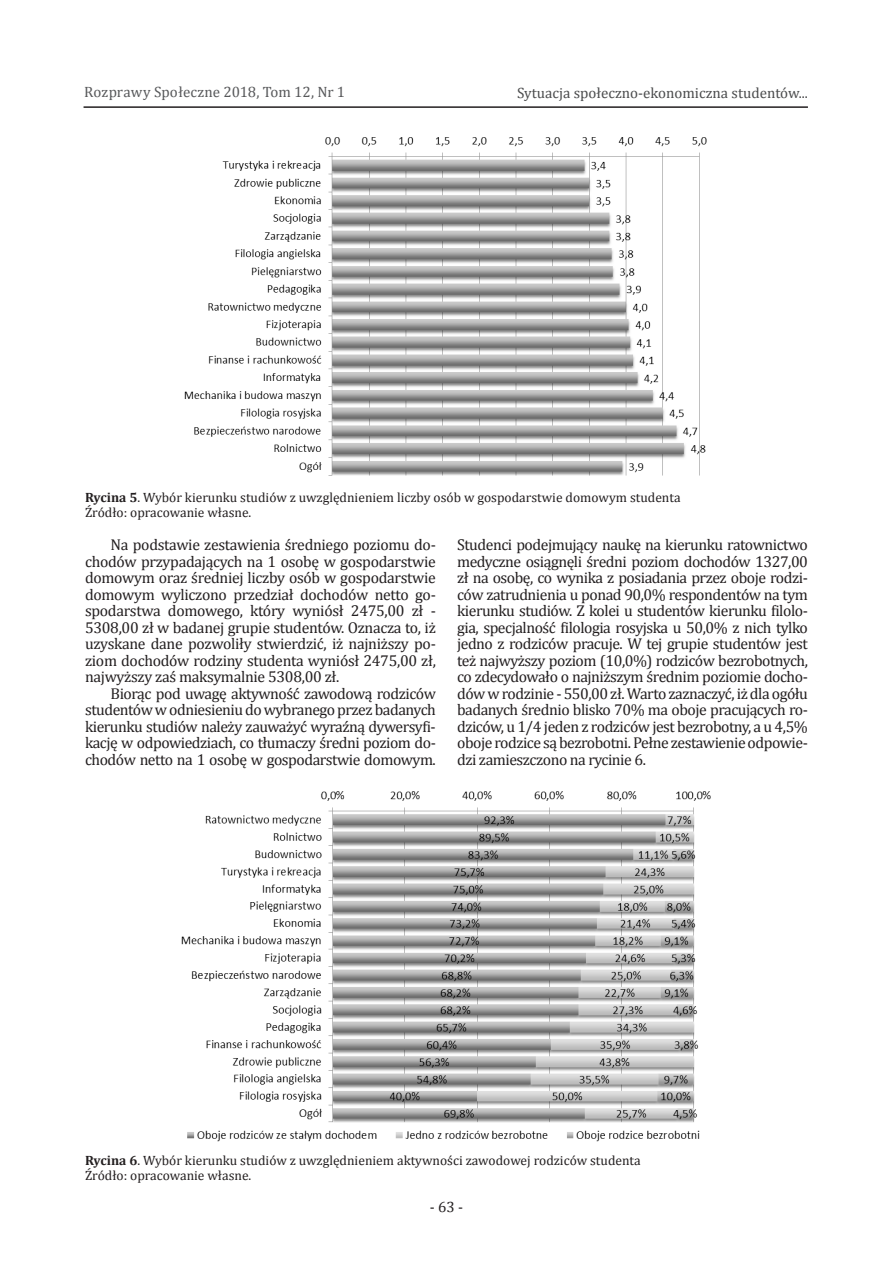
<style>
.page{position:relative;width:893px;height:1263px;background:#fff}
.page>*{position:absolute;margin:0;border:0;box-sizing:border-box;transform-origin:0 0}
.t1{font:15.75px/16.5px "Cambria";letter-spacing:-.03em;color:#231f20;text-align:justify}
.t2{font:15px "Cambria";color:#4b4c4d}
.t3{font:15px "Cambria";color:#57585a}
.t4{font:15px "Cambria";color:#231f20}
.t5{font:13.5px/15px "Cambria";color:#231f20}
.s1{font-weight:700}
</style>
<div class="page">
<hr style="left:84px;top:106px;width:724px;height:2px;background:#231f20">
<img style="left:184px;top:137px;width:523px;height:339px">
<img style="left:181px;top:791px;width:530px;height:351px">
<p class="t3" style="left:84px;top:83px;width:263px">Rozprawy Społeczne 2018, Tom 12, Nr 1</p>
<p class="t2" style="left:517px;top:84px;width:292px">Sytuacja społeczno-ekonomiczna studentów...</p>
<p class="t5" style="left:85px;top:490px;width:597px"><span class="s1">Rycina 5</span>. Wybór kierunku studiów z uwzględnieniem liczby osób w gospodarstwie domowym studenta<br>Źródło: opracowanie własne.</p>
<p class="t1" style="left:85px;top:536px;width:352px;text-indent:26px">Na podstawie zestawienia średniego poziomu do&shy;chodów przypadających na 1 osobę w gospodarstwie domowym oraz średniej liczby osób w gospodarstwie domowym wyliczono przedział dochodów netto go&shy;spodarstwa domowego, który wyniósł 2475,00 zł - 5308,00 zł w badanej grupie studentów. Oznacza to, iż uzyskane dane pozwoliły stwierdzić, iż najniższy po&shy;ziom dochodów rodziny studenta wyniósł 2475,00 zł, najwyższy zaś maksymalnie 5308,00 zł.</p>
<p class="t1" style="left:85px;top:685px;width:352px;text-indent:26px">Biorąc pod uwagę aktywność zawodową rodziców studentów w odniesieniu do wybranego przez badanych kierunku studiów należy zauważyć wyraźną dywersyfi&shy;kację w odpowiedziach, co tłumaczy średni poziom do&shy;chodów netto na 1 osobę w gospodarstwie domowym.</p>
<p class="t1" style="left:457px;top:537px;width:352px">Studenci podejmujący naukę na kierunku ratownictwo medyczne osiągnęli średni poziom dochodów 1327,00 zł na osobę, co wynika z posiadania przez oboje rodzi&shy;ców zatrudnienia u ponad 90,0% respondentów na tym kierunku studiów. Z kolei u studentów kierunku filolo&shy;gia, specjalność filologia rosyjska u 50,0% z nich tylko jedno z rodziców pracuje. W tej grupie studentów jest też najwyższy poziom (10,0%) rodziców bezrobotnych, co zdecydowało o najniższym średnim poziomie docho&shy;dów w rodzinie - 550,00 zł. Warto zaznaczyć, iż dla ogółu badanych średnio blisko 70% ma oboje pracujących ro&shy;dziców, u 1/4 jeden z rodziców jest bezrobotny, a u 4,5% oboje rodzice są bezrobotni. Pełne zestawienie odpowie&shy;dzi zamieszczono na rycinie 6.</p>
<p class="t5" style="left:85px;top:1152px;width:557px"><span class="s1">Rycina 6</span>. Wybór kierunku studiów z uwzględnieniem aktywności zawodowej rodziców studenta<br>Źródło: opracowanie własne.</p>
<p class="t4" style="left:430px;top:1198px;width:35px">- 63 -</p>
</div>
